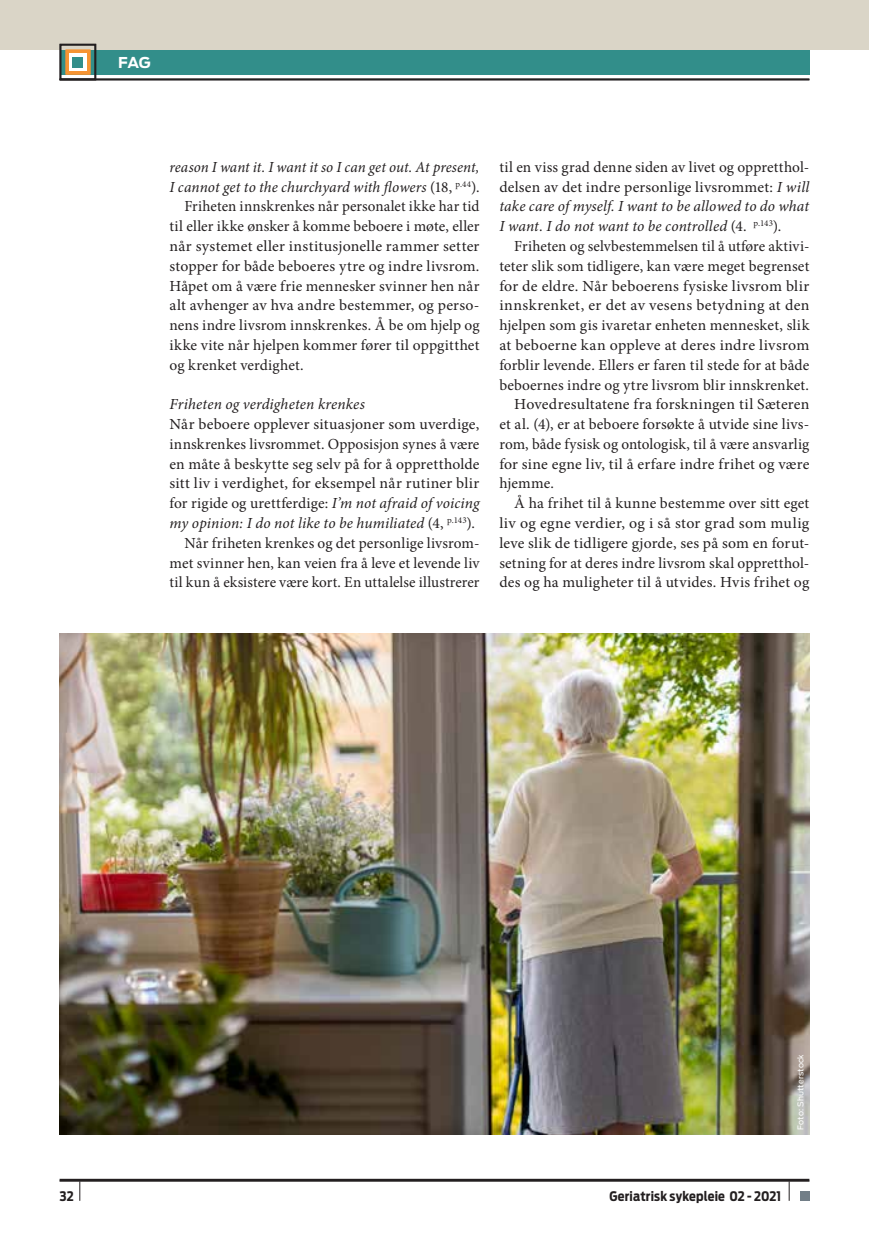
<style>
.page{position:relative;width:869px;height:1241px;background:#fff}
.page>*{position:absolute;margin:0;border:0;box-sizing:border-box;transform-origin:0 0}
.t1{font:15.4px/19.8px "Minion Pro";letter-spacing:.01em;color:#231f20;text-align:right}
.t2{font:italic 15.4px "Minion Pro";letter-spacing:.005em;color:#231f20}
.t3{font:700 14.88px "Antenna";color:#fff}
.t4{font:700 13.12px "Antenna Cond";letter-spacing:.01em;color:#231f20}
.t5{font:7.88px "Antenna";letter-spacing:.02em;color:#fff}
.s1{font-style:normal}
.s2{font-style:italic}
</style>
<div class="page">
<div style="left:0;top:0;width:868px;height:50px;background:#dad5c7"></div>
<div style="left:60px;top:50px;width:749px;height:24px;background:#328e8a"></div>
<hr style="left:60px;top:79px;width:749px;height:1px;background:#231f20">
<div style="left:60px;top:44px;width:36px;height:36px;border:2px solid #231f20"></div>
<div style="left:66px;top:50px;width:24px;height:25px;background:#f79433;border:1px solid #f79433"></div>
<div style="left:69px;top:53px;width:18px;height:18px;background:#fff"></div>
<div style="left:73px;top:57px;width:10px;height:10px;background:#338e8a"></div>
<img style="left:60px;top:634px;width:749px;height:500px">
<svg style="left:79px;top:1181px;width:1px;height:19px"></svg>
<hr style="left:60px;top:1178px;width:749px;height:3px;background:#231f20">
<svg style="left:788px;top:1181px;width:1px;height:19px"></svg>
<div style="left:799px;top:1191px;width:10px;height:9px;background:#727e87"></div>
<p class="t3" style="left:118px;top:53px;width:34px">FAG</p>
<p class="t2" style="left:169px;top:156px;width:311px">reason I want it. I want it so I can get out. At present,</p>
<p class="t2" style="left:169px;top:176px;width:311px">I cannot get to the churchyard with flowers <span class="s1">(18,</span> <sup>p.44</sup><span class="s1">).</span></p>
<p class="t1" style="left:184px;top:197px;width:296px">Friheten innskrenkes når personalet ikke har tid</p>
<p class="t1" style="left:169px;top:216px;width:311px">til eller ikke ønsker å komme beboere i møte, eller</p>
<p class="t1" style="left:169px;top:236px;width:311px">når systemet eller institusjonelle rammer setter</p>
<p class="t1" style="left:169px;top:256px;width:311px">stopper for både beboeres ytre og indre livsrom.</p>
<p class="t1" style="left:169px;top:276px;width:311px">Håpet om å være frie mennesker svinner hen når</p>
<p class="t1" style="left:169px;top:295px;width:311px">alt avhenger av hva andre bestemmer, og perso-</p>
<p class="t1" style="left:169px;top:315px;width:311px">nens indre livsrom innskrenkes. Å be om hjelp og</p>
<p class="t1" style="left:169px;top:335px;width:311px">ikke vite når hjelpen kommer fører til oppgitthet</p>
<p class="t1" style="left:169px;top:355px;width:135px">og krenket verdighet.</p>
<p class="t2" style="left:169px;top:394px;width:197px">Friheten og verdigheten krenkes</p>
<p class="t1" style="left:169px;top:414px;width:311px">Når beboere opplever situasjoner som uverdige, innskrenkes livsrommet. Opposisjon synes å være en måte å beskytte seg selv på for å opprettholde sitt liv i verdighet, for eksempel når rutiner blir for rigide og urettferdige: <span class="s2">I’m not afraid of voicing my opinion: I do not like to be humiliated</span> (4, <sup>p.143</sup>).<br>Når friheten krenkes og det personlige livsrom&shy;met svinner hen, kan veien fra å leve et levende liv til kun å eksistere være kort. En uttalelse illustrerer</p>
<p class="t1" style="left:499px;top:157px;width:311px;text-align:justify">til en viss grad denne siden av livet og oppretthol&shy;delsen av det indre personlige livsrommet: <span class="s2">I will take care of myself. I want to be allowed to do what I want. I do not want to be controlled</span> (4. <sup>p.143</sup>).</p>
<p class="t1" style="left:514px;top:236px;width:296px">Friheten og selvbestemmelsen til å utføre aktivi-</p>
<p class="t1" style="left:499px;top:256px;width:311px">teter slik som tidligere, kan være meget begrenset</p>
<p class="t1" style="left:499px;top:276px;width:311px">for de eldre. Når beboerens fysiske livsrom blir</p>
<p class="t1" style="left:499px;top:295px;width:311px">innskrenket, er det av vesens betydning at den</p>
<p class="t1" style="left:499px;top:315px;width:311px">hjelpen som gis ivaretar enheten mennesket, slik</p>
<p class="t1" style="left:499px;top:335px;width:311px">at beboerne kan oppleve at deres indre livsrom</p>
<p class="t1" style="left:499px;top:355px;width:311px">forblir levende. Ellers er faren til stede for at både</p>
<p class="t1" style="left:499px;top:375px;width:311px">beboernes indre og ytre livsrom blir innskrenket.</p>
<p class="t1" style="left:514px;top:394px;width:296px">Hovedresultatene fra forskningen til Sæteren</p>
<p class="t1" style="left:499px;top:414px;width:311px">et al. (4), er at beboere forsøkte å utvide sine livs-</p>
<p class="t1" style="left:499px;top:434px;width:311px">rom, både fysisk og ontologisk, til å være ansvarlig</p>
<p class="t1" style="left:499px;top:454px;width:311px">for sine egne liv, til å erfare indre frihet og være</p>
<p class="t1" style="left:499px;top:473px;width:56px">hjemme.</p>
<p class="t1" style="left:514px;top:493px;width:296px">Å ha frihet til å kunne bestemme over sitt eget</p>
<p class="t1" style="left:499px;top:513px;width:311px">liv og egne verdier, og i så stor grad som mulig</p>
<p class="t1" style="left:499px;top:533px;width:311px">leve slik de tidligere gjorde, ses på som en forut-</p>
<p class="t1" style="left:499px;top:552px;width:311px">setning for at deres indre livsrom skal oppretthol-</p>
<p class="t1" style="left:499px;top:572px;width:311px">des og ha muligheter til å utvides. Hvis frihet og</p>
<p class="t5" style="left:795px;top:1129px;width:77px;rotate:-90deg">Foto: Shutterstock</p>
<p class="t4" style="left:60px;top:1187px;width:16px">32</p>
<p class="t4" style="left:609px;top:1187px;width:173px">Geriatrisk sykepleie 02 - 2021</p>
</div>
